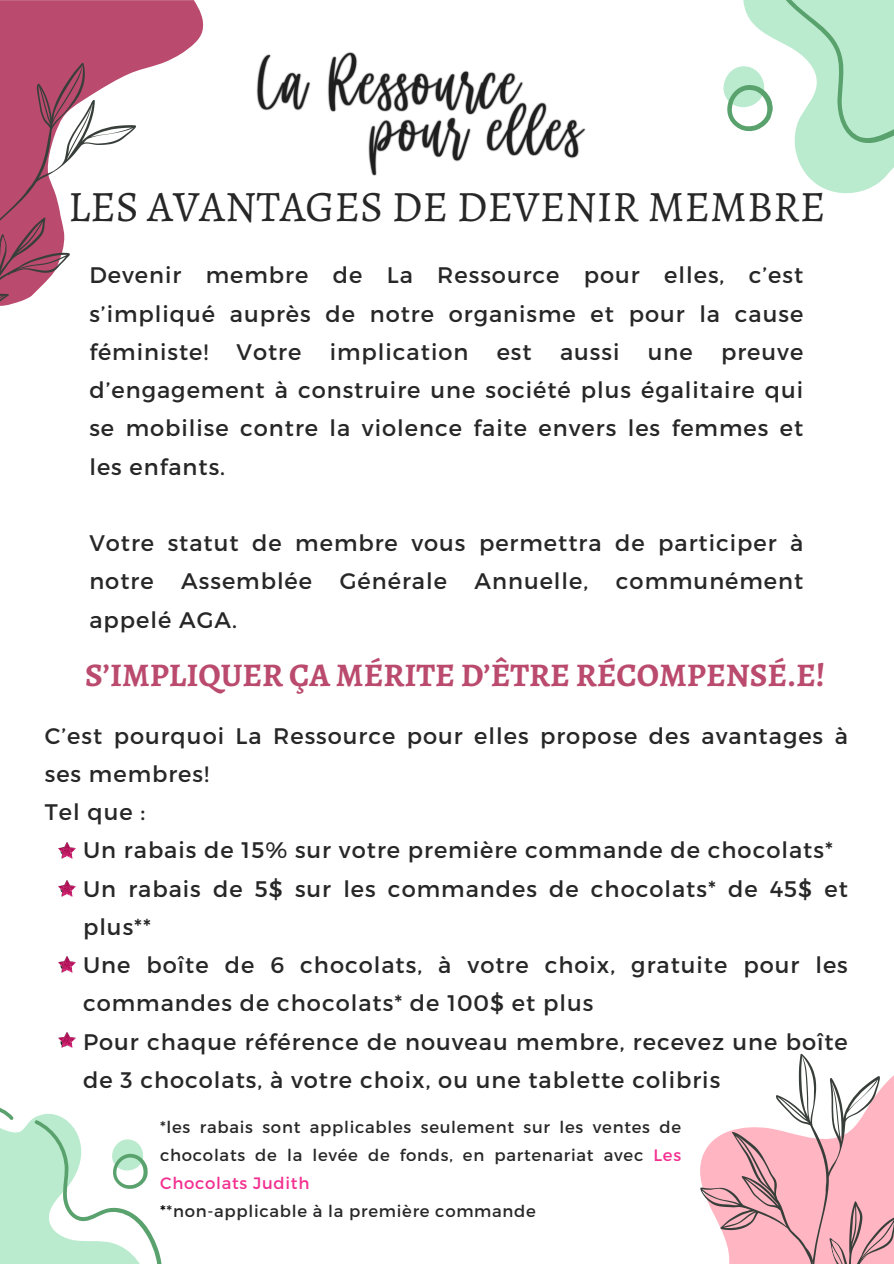
<style>
.page{position:relative;width:894px;height:1264px;background:#fff}
.page>*{position:absolute;margin:0;border:0;box-sizing:border-box;transform-origin:0 0}
.t1{font:43.5px "Alegreya";color:#272727}
.t2{font:700 33px "Alegreya";color:#ba4a6e}
.t3{font:22.5px/38.2px "Montserrat";letter-spacing:.045em;color:#272727}
.t4{font:16.5px/28.2px "Montserrat";letter-spacing:.045em;color:#272727;text-align:justify}
.s1{color:#f33090}
.s2{color:#000}
</style>
<div class="page">
<svg style="left:0;top:1108px;width:162px;height:155px"></svg>
<svg style="left:0;top:0;width:204px;height:70px;fill:#ba4a6e"></svg>
<svg style="left:723px;top:0;width:170px;height:194px"></svg>
<svg style="left:700px;top:1053px;width:193px;height:210px;fill:#ffb5c2"></svg>
<svg style="left:0;top:52px;width:140px;height:254px"></svg>
<img style="left:256px;top:52px;width:330px;height:124px">
<img style="left:58px;top:842px;width:17px;height:16px">
<img style="left:58px;top:880px;width:17px;height:16px">
<img style="left:58px;top:956px;width:17px;height:16px">
<img style="left:58px;top:1032px;width:17px;height:15px">
<p class="t1" style="left:68px;top:177px;width:758px">LES AVANTAGES DE DEVENIR MEMBRE</p>
<p class="t3" style="left:89px;top:255px;width:715px;text-align:justify">Devenir membre de La Ressource pour elles, c’est s’impliqué auprès de notre organisme et pour la cause féministe!</p>
<p class="t3" style="left:236px;top:331px;width:66px">Votre</p>
<p class="t3" style="left:330px;top:331px;width:140px">implication</p>
<p class="t3" style="left:496px;top:331px;width:36px">est</p>
<p class="t3" style="left:560px;top:331px;width:61px">aussi</p>
<p class="t3" style="left:647px;top:331px;width:46px">une</p>
<p class="t3" style="left:89px;top:331px;width:715px;text-align:justify;text-indent:631px">preuve d’engagement à construire une société plus égalitaire qui se mobilise contre la violence faite envers les femmes et les enfants.</p>
<p class="t3" style="left:89px;top:523px;width:715px;text-align:justify">Votre statut de membre vous permettra de participer à notre Assemblée Générale Annuelle, communément appelé AGA.</p>
<p class="t2" style="left:85px;top:652px;width:741px">S’IMPLIQUER ÇA MÉRITE D’ÊTRE RÉCOMPENSÉ.E!</p>
<h1 class="t3" style="left:45px;top:715px;width:804px">C’est pourquoi La Ressource pour elles propose des avantages à ses membres!<br>Tel que :</h1>
<h3 class="t3" style="left:83px;top:830px;width:751px">Un rabais de 15% sur votre première commande de chocolats*</h3>
<h3 class="t3" style="left:83px;top:868px;width:766px">Un rabais de 5$ sur les commandes de chocolats* de 45$ et plus**</h3>
<h2 class="t3" style="left:83px;top:944px;width:766px">Une boîte de 6 chocolats, à votre choix, gratuite pour les commandes de chocolats* de 100$ et plus</h2>
<h3 class="t3" style="left:83px;top:1021px;width:766px">Pour chaque référence de nouveau membre, recevez une boîte de 3 chocolats, à votre choix, ou une tablette colibris</h3>
<p class="t4" style="left:160px;top:1111px;width:522px">*les rabais sont applicables seulement sur les ventes de chocolats de la levée de fonds, en partenariat avec <span class="s1">Les Chocolats Judith</span></p>
<p class="t4" style="left:160px;top:1196px;width:377px"><span class="s2">*</span>*non-applicable à la première commande</p>
</div>
